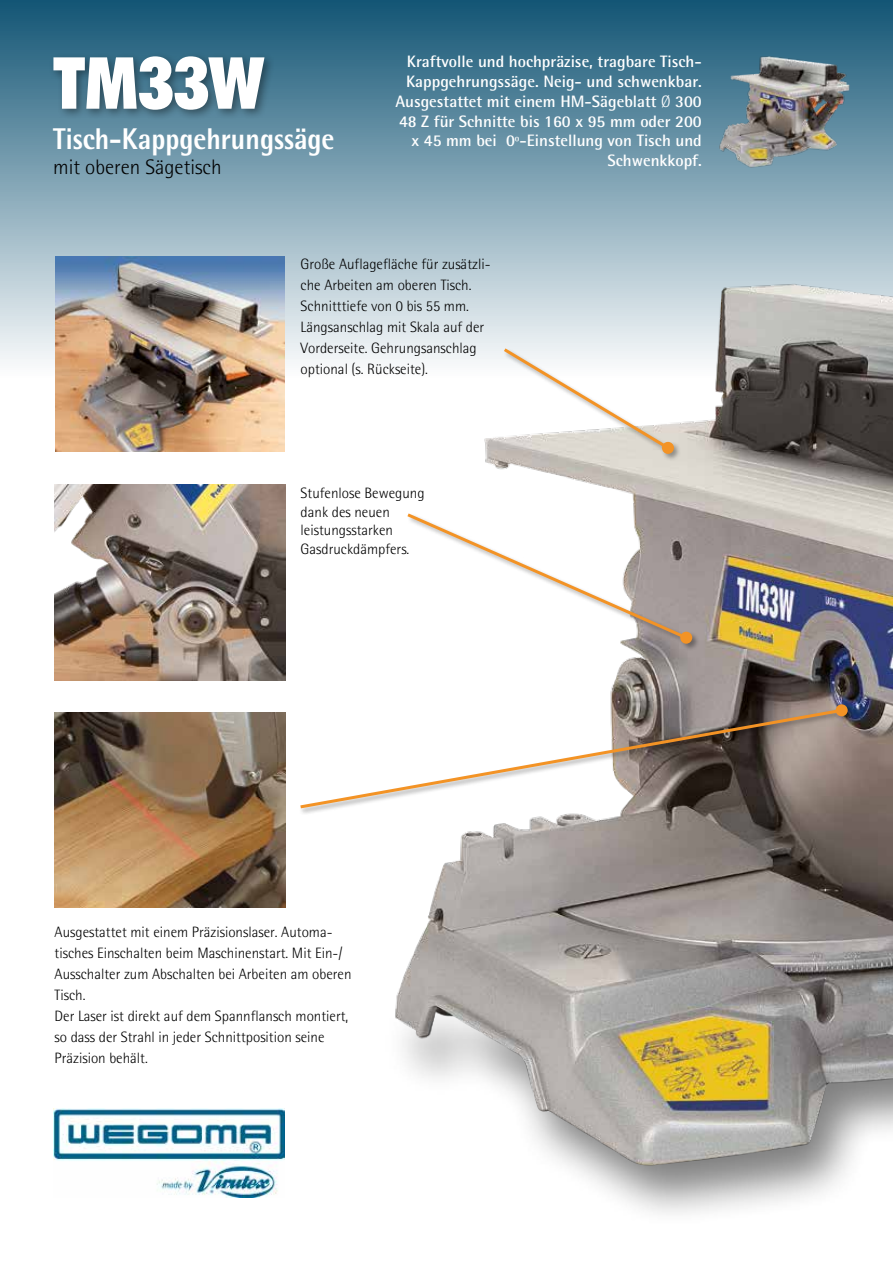
<style>
.page{position:relative;width:893px;height:1263px;background:#fff}
.page>*{position:absolute;margin:0;border:0;box-sizing:border-box;transform-origin:0 0}
.t1{font:900 condensed 72px "Futura BT";color:#fff}
.t2{font:800 30px "Rotis Semi Sans";color:#fff;scale:.9 1}
.t3{font:300 21px "Rotis Semi Sans";color:#000}
.t4{font:700 16.5px/19.8px "Rotis Semi Sans";color:#fff;text-align:right}
.t5{font:300 15px/21px "Rotis Semi Sans";color:#000}
.s1{font-weight:300}
</style>
<div class="page">
<div style="left:0;top:0;width:893px;height:418px;background:linear-gradient(to bottom,#145575,#fff)"></div>
<img style="left:360px;top:226px;width:533px;height:979px">
<img style="left:55px;top:485px;width:231px;height:195px">
<img style="left:55px;top:712px;width:231px;height:195px">
<img style="left:55px;top:257px;width:230px;height:195px">
<img style="left:715px;top:50px;width:137px;height:122px">
<div style="left:503px;top:347px;width:178px;height:114px;background:#000;opacity:.35"></div>
<svg style="left:501px;top:346px;width:171px;height:106px"></svg>
<div style="left:662px;top:442px;width:12px;height:12px;background:#f39325;border-radius:50%"></div>
<div style="left:49px;top:52px;width:227px;height:69px;background:#000;opacity:.4"></div>
<img style="left:53px;top:1108px;width:232px;height:90px">
<div style="left:299px;top:703px;width:556px;height:112px;background:#000;opacity:.35"></div>
<svg style="left:299px;top:707px;width:546px;height:103px"></svg>
<div style="left:836px;top:704px;width:12px;height:12px;background:#f39325;border-radius:50%"></div>
<div style="left:406px;top:512px;width:293px;height:139px;background:#000;opacity:.35"></div>
<svg style="left:404px;top:511px;width:286px;height:131px"></svg>
<div style="left:680px;top:632px;width:12px;height:12px;background:#f39325;border-radius:50%"></div>
<p class="t4" style="left:395px;top:51px;width:308px">Kraftvolle und hochpräzise, tragbare Tisch-Kappgehrungssäge. Neig- und schwenkbar.<br>Ausgestattet mit einem HM-Sägeblatt <span class="s1">Ø</span> 300<br>48 Z für Schnitte bis 160 x 95 mm oder 200 x 45 mm bei 0º-Einstellung von Tisch und</p>
<h1 class="t1" style="left:53px;top:39px;width:212px">TM33W</h1>
<h2 class="t2" style="left:53px;top:120px;width:314px">Tisch-Kappgehrungssäge</h2>
<h3 class="t3" style="left:53px;top:154px;width:170px">mit oberen Sägetisch</h3>
<p class="t4" style="left:607px;top:150px;width:96px">Schwenkkopf.</p>
<p class="t5" style="left:301px;top:253px;width:191px">Große Auflagefläche für zusätzli&shy;che Arbeiten am oberen Tisch.<br>Schnitttiefe von 0 bis 55 mm.<br>Längsanschlag mit Skala auf der<br>Vorderseite. Gehrungsanschlag optional (s. Rückseite).</p>
<p class="t5" style="left:301px;top:483px;width:126px;line-height:18.8px">Stufenlose Bewegung dank des neuen leistungsstarken<br>Gasdruckdämpfers.</p>
<p class="t5" style="left:55px;top:921px;width:298px">Ausgestattet mit einem Präzisionslaser. Automa&shy;tisches Einschalten beim Maschinenstart. Mit Ein-/ Ausschalter zum Abschalten bei Arbeiten am oberen Tisch.<br>Der Laser ist direkt auf dem Spannflansch montiert, so dass der Strahl in jeder Schnittposition seine Präzision behält.</p>
</div>
